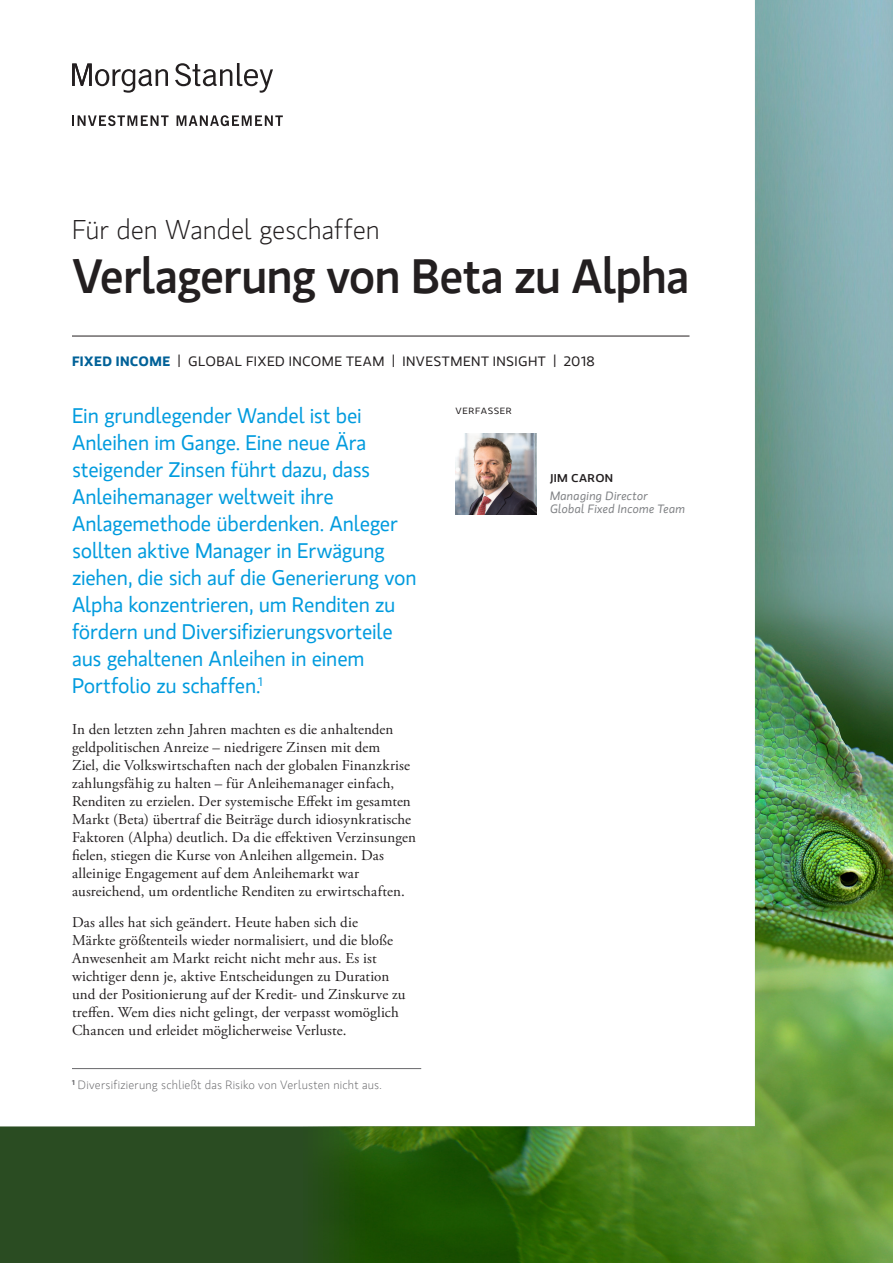
<style>
.page{position:relative;width:893px;height:1263px;background:#fff}
.page>*{position:absolute;margin:0;border:0;box-sizing:border-box;transform-origin:0 0}
.Title__38{font:500 48px "MS Gloriola II Std";letter-spacing:-.02em;color:#231f20}
.Subtitle__20{font:300 27px "MS Gloriola II Std";letter-spacing:-.005em;color:#231f20}
.Intro_G_14_Light_Blu{font:21px/27px "MS Gloriola II Std";letter-spacing:-.01em;color:#009bde}
.Body_1st{font:15px/18px "Adobe Garamond Pro";letter-spacing:.01em;color:#231f20}
.Body{font:15px/18px "Adobe Garamond Pro";letter-spacing:.005em;color:#231f20}
.t1{font:13.5px "MS Gloriola II Std";letter-spacing:.03em;color:#231f20;scale:1.05 1}
.Footnote_1st{font:300 12px "MS Gloriola II Std";letter-spacing:.015em;color:#69696c}
.t2{font:italic 12px/13.5px "MS Gloriola II Std";letter-spacing:.015em;color:#808285}
.t3{font:500 11.25px "MS Gloriola II Std";letter-spacing:.035em;color:#231f20;scale:1.1 1}
.t4{font:9px "MS Gloriola II Std";letter-spacing:.065em;color:#231f20;scale:1.1 1}
.s1{font-weight:700;color:#006198}
</style>
<div class="page">
<svg style="left:0;top:63px;width:298px;height:1200px"></svg>
<img style="left:298px;top:0;width:595px;height:1263px">
<hr style="left:72px;top:336px;width:617px;height:1px;background:#231f20">
<svg style="left:175px;top:63px;width:98px;height:30px"></svg>
<svg style="left:72px;top:64px;width:96px;height:29px"></svg>
<svg style="left:72px;top:115px;width:97px;height:11px"></svg>
<svg style="left:177px;top:115px;width:106px;height:11px"></svg>
<img style="left:455px;top:433px;width:81px;height:81px">
<hr style="left:72px;top:1068px;width:349px;height:1px;background:#69696c">
<p class="Subtitle__20" style="left:72px;top:211px;width:309px">Für den Wandel geschaffen</p>
<p class="Title__38" style="left:72px;top:242px;width:619px">Verlagerung von Beta zu Alpha</p>
<p class="t1" style="left:72px;top:352px;width:499px"><span class="s1">FIXED INCOME</span> | GLOBAL FIXED INCOME TEAM | INVESTMENT INSIGHT | 2018</p>
<p class="Intro_G_14_Light_Blu" style="left:72px;top:402px;width:346px">Ein grundlegender Wandel ist bei Anleihen im Gange. Eine neue Ära steigender Zinsen führt dazu, dass Anleihemanager weltweit ihre Anlagemethode überdenken. Anleger sollten aktive Manager in Erwägung ziehen, die sich auf die Generierung von Alpha konzentrieren, um Renditen zu fördern und Diversifizierungsvorteile aus gehaltenen Anleihen in einem Portfolio zu schaffen.<sup>1</sup></p>
<p class="Body_1st" style="left:72px;top:720px;width:345px">In den letzten zehn Jahren machten es die anhaltenden geldpolitischen Anreize – niedrigere Zinsen mit dem<br>Ziel, die Volkswirtschaften nach der globalen Finanzkrise zahlungsfähig zu halten – für Anleihemanager einfach, Renditen zu erzielen. Der systemische Effekt im gesamten Markt (Beta) übertraf die Beiträge durch idiosynkratische Faktoren (Alpha) deutlich. Da die effektiven Verzinsungen fielen, stiegen die Kurse von Anleihen allgemein. Das alleinige Engagement auf dem Anleihemarkt war ausreichend, um ordentliche Renditen zu erwirtschaften.</p>
<p class="Body" style="left:72px;top:914px;width:335px">Das alles hat sich geändert. Heute haben sich die<br>Märkte größtenteils wieder normalisiert, und die bloße Anwesenheit am Markt reicht nicht mehr aus. Es ist wichtiger denn je, aktive Entscheidungen zu Duration und der Positionierung auf der Kredit- und Zinskurve zu treffen. Wem dies nicht gelingt, der verpasst womöglich Chancen und erleidet möglicherweise Verluste.</p>
<p class="Footnote_1st" style="left:72px;top:1077px;width:311px"><sup>1</sup> Diversifizierung schließt das Risiko von Verlusten nicht aus.</p>
<p class="t4" style="left:455px;top:405px;width:53px">VERFASSER</p>
<p class="t3" style="left:550px;top:470px;width:59px">JIM CARON</p>
<p class="t2" style="left:550px;top:488px;width:137px">Managing Director<br>Global Fixed Income Team</p>
</div>
